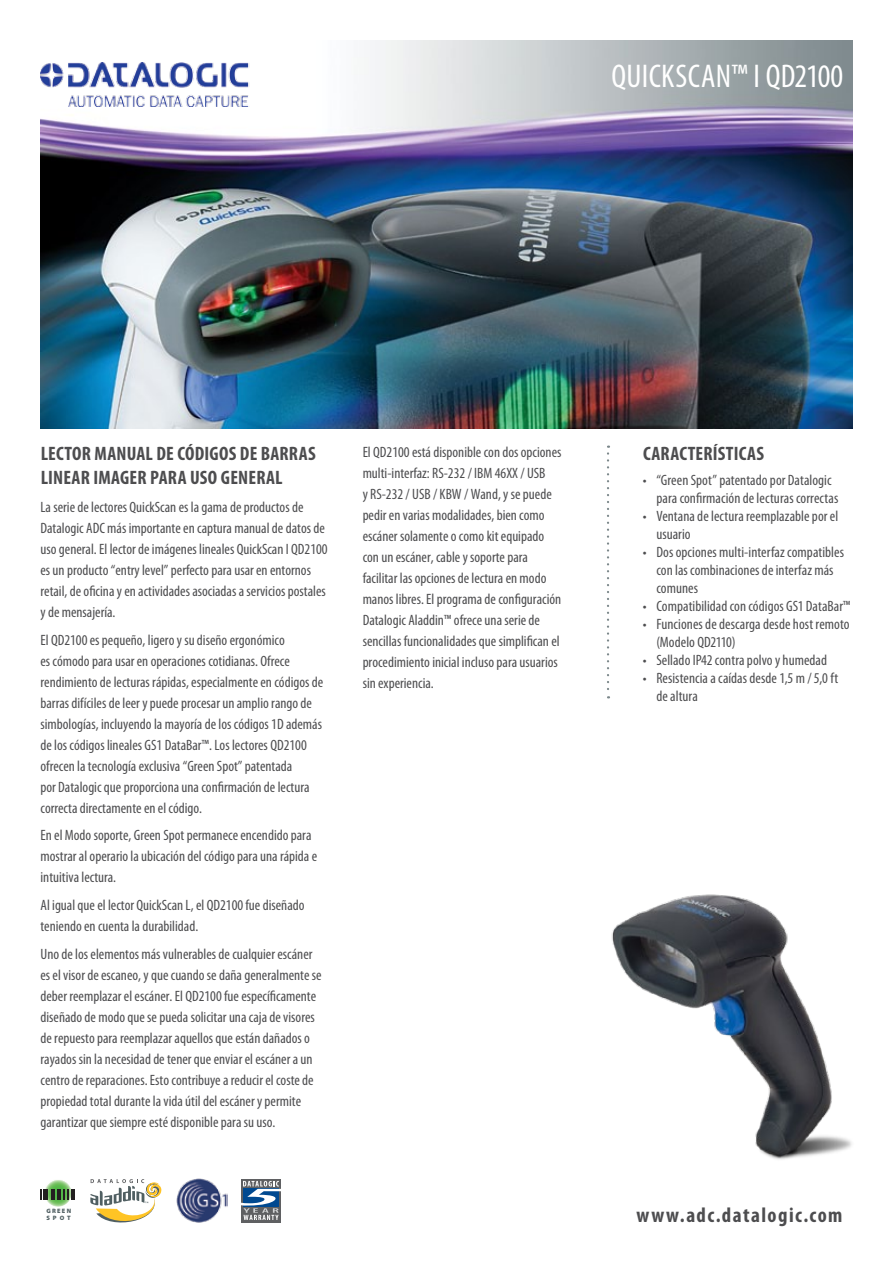
<style>
.page{position:relative;width:893px;height:1263px;background:#fff}
.page>*{position:absolute;margin:0;border:0;box-sizing:border-box;transform-origin:0 0}
.t1{font:condensed 33px "Myriad Pro";letter-spacing:-.03em;color:#fff}
.t2{font:700 condensed 21px "Myriad Pro";color:#4d4d4f}
.t3{font:700 condensed 19.5px/24px "Myriad Pro";letter-spacing:.01em;color:#4d4d4f}
.t4{font:condensed 15px/21px "Myriad Pro";color:#4d4d4f}
.t5{font:900 6.3px/6.3px "Myriad Pro";letter-spacing:.2em;color:#505f62}
</style>
<div class="page">
<img style="left:40px;top:41px;width:812px;height:387px">
<img style="left:40px;top:63px;width:220px;height:43px">
<svg style="left:607px;top:446px;width:2px;height:252px"></svg>
<img style="left:176px;top:1178px;width:51px;height:45px">
<svg style="left:90px;top:1179px;width:72px;height:44px"></svg>
<div style="left:241px;top:1179px;width:40px;height:43px;background:#5f6062"></div>
<svg style="left:241px;top:1181px;width:40px;height:39px"></svg>
<svg style="left:44px;top:1179px;width:28px;height:28px"></svg>
<svg style="left:40px;top:1189px;width:14px;height:11px"></svg>
<hr style="left:57px;top:1189px;width:4px;height:11px;background:#231f20">
<svg style="left:63px;top:1189px;width:5px;height:11px"></svg>
<hr style="left:71px;top:1189px;width:4px;height:11px;background:#231f20">
<img style="left:611px;top:894px;width:241px;height:266px">
<h1 class="t1" style="left:611px;top:56px;width:14px">quicksca</h1>
<h1 class="t1" style="left:716px;top:56px;width:129px">n™ I QD2100</h1>
<h3 class="t3" style="left:41px;top:441px;width:277px">LECTOR MANUAL DE CÓDIGOS DE BARRAS<br>LINEAR IMAGER PARA USO GENERAL</h3>
<p class="t4" style="left:40px;top:496px;width:289px">La serie de lectores QuickScan es la gama de productos de Datalogic ADC más importante en captura manual de datos de uso general. El lector de imágenes lineales QuickScan I QD2100 es un producto “entry level” perfecto para usar en entornos retail, de oficina y en actividades asociadas a servicios postales y de mensajería.</p>
<p class="t4" style="left:40px;top:629px;width:284px">El QD2100 es pequeño, ligero y su diseño ergonómico<br>es cómodo para usar en operaciones cotidianas. Ofrece rendimiento de lecturas rápidas, especialmente en códigos de barras difíciles de leer y puede procesar un amplio rango de simbologías, incluyendo la mayoría de los códigos 1D además de los códigos lineales GS1 DataBar™. Los lectores QD2100 ofrecen la tecnología exclusiva “Green Spot” patentada<br>por Datalogic que proporciona una confirmación de lectura correcta directamente en el código.</p>
<p class="t4" style="left:40px;top:825px;width:278px">En el Modo soporte, Green Spot permanece encendido para mostrar al operario la ubicación del código para una rápida e intuitiva lectura.</p>
<p class="t4" style="left:40px;top:894px;width:266px">Al igual que el lector QuickScan L, el QD2100 fue diseñado teniendo en cuenta la durabilidad.</p>
<p class="t4" style="left:40px;top:943px;width:283px">Uno de los elementos más vulnerables de cualquier escáner es el visor de escaneo, y que cuando se daña generalmente se deber reemplazar el escáner. El QD2100 fue específicamente diseñado de modo que se pueda solicitar una caja de visores de repuesto para reemplazar aquellos que están dañados o rayados sin la necesidad de tener que enviar el escáner a un centro de reparaciones. Esto contribuye a reducir el coste de propiedad total durante la vida útil del escáner y permite garantizar que siempre esté disponible para su uso.</p>
<p class="t5" style="left:46px;top:1208px;width:26px">GREEN<br>SPOT</p>
<p class="t4" style="left:363px;top:441px;width:200px">El QD2100 está disponible con dos opciones multi-interfaz: RS-232 / IBM 46XX / USB<br>y RS-232 / USB / KBW / Wand, y se puede pedir en varias modalidades, bien como escáner solamente o como kit equipado con un escáner, cable y soporte para facilitar las opciones de lectura en modo manos libres. El programa de configuración Datalogic Aladdin™ ofrece una serie de sencillas funcionalidades que simplifican el procedimiento inicial incluso para usuarios sin experiencia.</p>
<h3 class="t3" style="left:643px;top:441px;width:122px">CARACTERÍSTICAS</h3>
<p class="t4" style="left:656px;top:471px;width:183px;line-height:18px;text-indent:-14px">• “Green Spot” patentado por Datalogic para confirmación de lecturas correctas</p>
<p class="t4" style="left:656px;top:507px;width:183px;line-height:18px;text-indent:-14px">• Ventana de lectura reemplazable por el usuario</p>
<p class="t4" style="left:656px;top:543px;width:189px;line-height:18px;text-indent:-14px">• Dos opciones multi-interfaz compatibles con las combinaciones de interfaz más comunes</p>
<p class="t4" style="left:643px;top:595px;width:209px">• Compatibilidad con códigos GS1 DataBar™</p>
<p class="t4" style="left:656px;top:615px;width:195px;line-height:18px;text-indent:-14px">• Funciones de descarga desde host remoto (Modelo QD2110)</p>
<p class="t4" style="left:643px;top:649px;width:186px">• Sellado IP42 contra polvo y humedad</p>
<p class="t4" style="left:656px;top:669px;width:183px;line-height:18px;text-indent:-14px">• Resistencia a caídas desde 1,5 m / 5,0 ft de altura</p>
<h2 class="t2" style="left:636px;top:1201px;width:208px">WWW.ADC.DATALOGIC.COM</h2>
</div>
